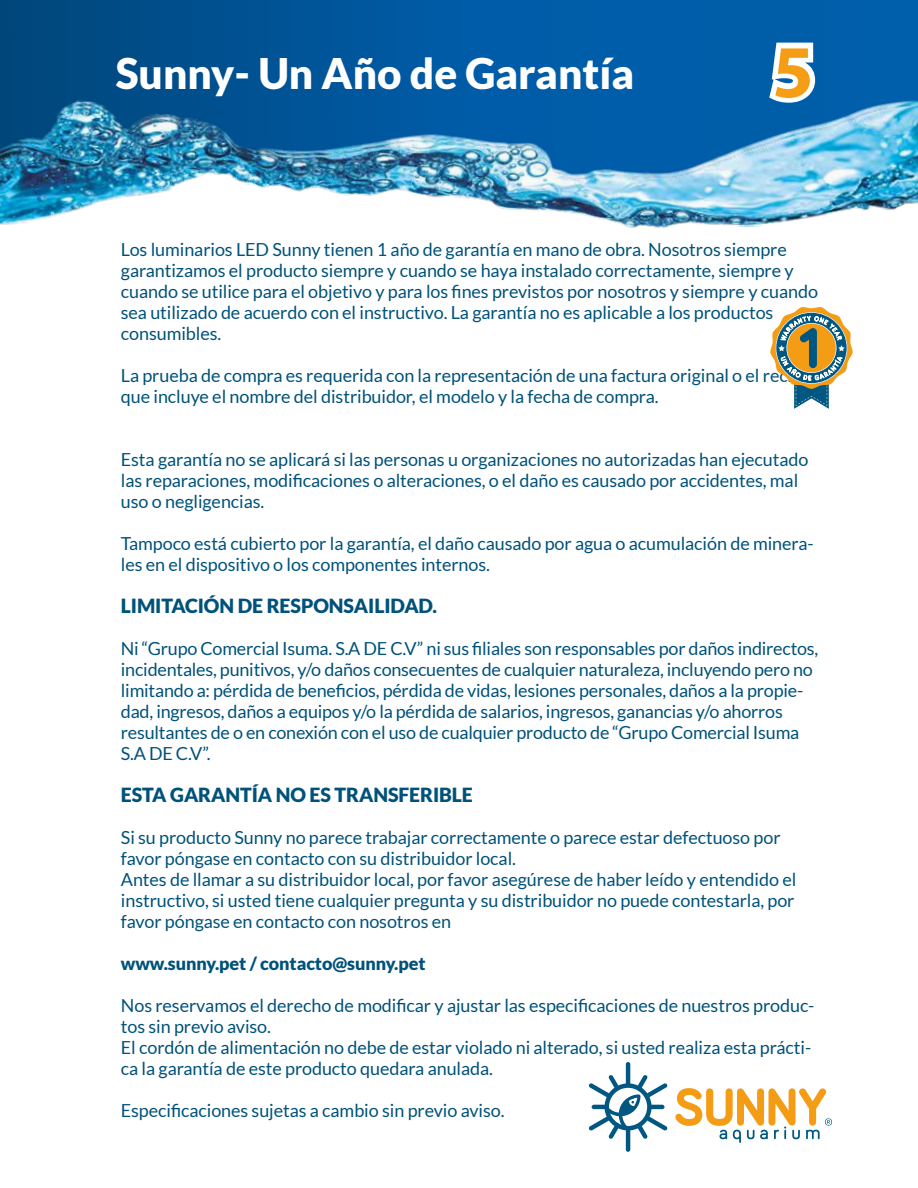
<style>
.page{position:relative;width:918px;height:1188px;background:#fff}
.page>*{position:absolute;margin:0;border:0;box-sizing:border-box;transform-origin:0 0}
.t1{font:700 75px "Myriad Pro";color:#f59d15}
.t2{font:900 42.15px "Lato";color:#fff}
.t3{font:900 19.5px "Lato";letter-spacing:-.005em;color:#01527a}
.t4{font:18px/21px "Lato";letter-spacing:-.005em;color:#01527a}
.t5{font:900 18px "Lato";letter-spacing:-.005em;color:#01527a}
</style>
<div class="page">
<svg style="left:0;top:0;width:918px;height:73px;background:#00569c"></svg>
<img style="left:0;top:73px;width:918px;height:7px">
<img style="left:0;top:80px;width:918px;height:148px">
<svg style="left:763px;top:37px;width:57px;height:71px"></svg>
<svg style="left:589px;top:1062px;width:78px;height:90px"></svg>
<svg style="left:675px;top:1088px;width:157px;height:55px"></svg>
<svg style="left:770px;top:307px;width:83px;height:102px"></svg>
<h2 class="t2" style="left:116px;top:49px;width:520px">Sunny- Un Año de Garantía</h2>
<h1 class="t1" style="left:772px;top:22px;width:43px">5</h1>
<p class="t4" style="left:121px;top:239px;width:699px">Los luminarios LED Sunny tienen 1 año de garantía en mano de obra. Nosotros siempre garantizamos el producto siempre y cuando se haya instalado correctamente, siempre y cuando se utilice para el objetivo y para los fines previstos por nosotros y siempre y cuando sea utilizado de acuerdo con el instructivo. La garantía no es aplicable a los productos consumibles.</p>
<p class="t4" style="left:121px;top:365px;width:693px">La prueba de compra es requerida con la representación de una factura original o el recibo que incluye el nombre del distribuidor, el modelo y la fecha de compra.</p>
<p class="t4" style="left:121px;top:449px;width:689px">Esta garantía no se aplicará si las personas u organizaciones no autorizadas han ejecutado las reparaciones, modificaciones o alteraciones, o el daño es causado por accidentes, mal uso o negligencias.</p>
<p class="t4" style="left:121px;top:533px;width:694px">Tampoco está cubierto por la garantía, el daño causado por agua o acumulación de minera&shy;les en el dispositivo o los componentes internos.</p>
<p class="t3" style="left:121px;top:595px;width:318px">LIMITACIÓN DE RESPONSAILIDAD.</p>
<p class="t4" style="left:121px;top:638px;width:699px">Ni “Grupo Comercial Isuma. S.A DE C.V” ni sus filiales son responsables por daños indirectos, incidentales, punitivos, y/o daños consecuentes de cualquier naturaleza, incluyendo pero no limitando a: pérdida de beneficios, pérdida de vidas, lesiones personales, daños a la propie&shy;dad, ingresos, daños a equipos y/o la pérdida de salarios, ingresos, ganancias y/o ahorros resultantes de o en conexión con el uso de cualquier producto de “Grupo Comercial Isuma S.A DE C.V”.</p>
<p class="t3" style="left:121px;top:784px;width:354px">ESTA GARANTÍA NO ES TRANSFERIBLE</p>
<p class="t4" style="left:121px;top:827px;width:677px">Si su producto Sunny no parece trabajar correctamente o parece estar defectuoso por favor póngase en contacto con su distribuidor local.<br>Antes de llamar a su distribuidor local, por favor asegúrese de haber leído y entendido el instructivo, si usted tiene cualquier pregunta y su distribuidor no puede contestarla, por favor póngase en contacto con nosotros en</p>
<p class="t5" style="left:121px;top:953px;width:306px">www.sunny.pet / contacto@sunny.pet</p>
<p class="t4" style="left:121px;top:995px;width:695px">Nos reservamos el derecho de modificar y ajustar las especificaciones de nuestros produc&shy;tos sin previo aviso.<br>El cordón de alimentación no debe de estar violado ni alterado, si usted realiza esta prácti&shy;ca la garantía de este producto quedara anulada.</p>
<p class="t4" style="left:121px;top:1100px;width:385px">Especificaciones sujetas a cambio sin previo aviso.</p>
</div>
